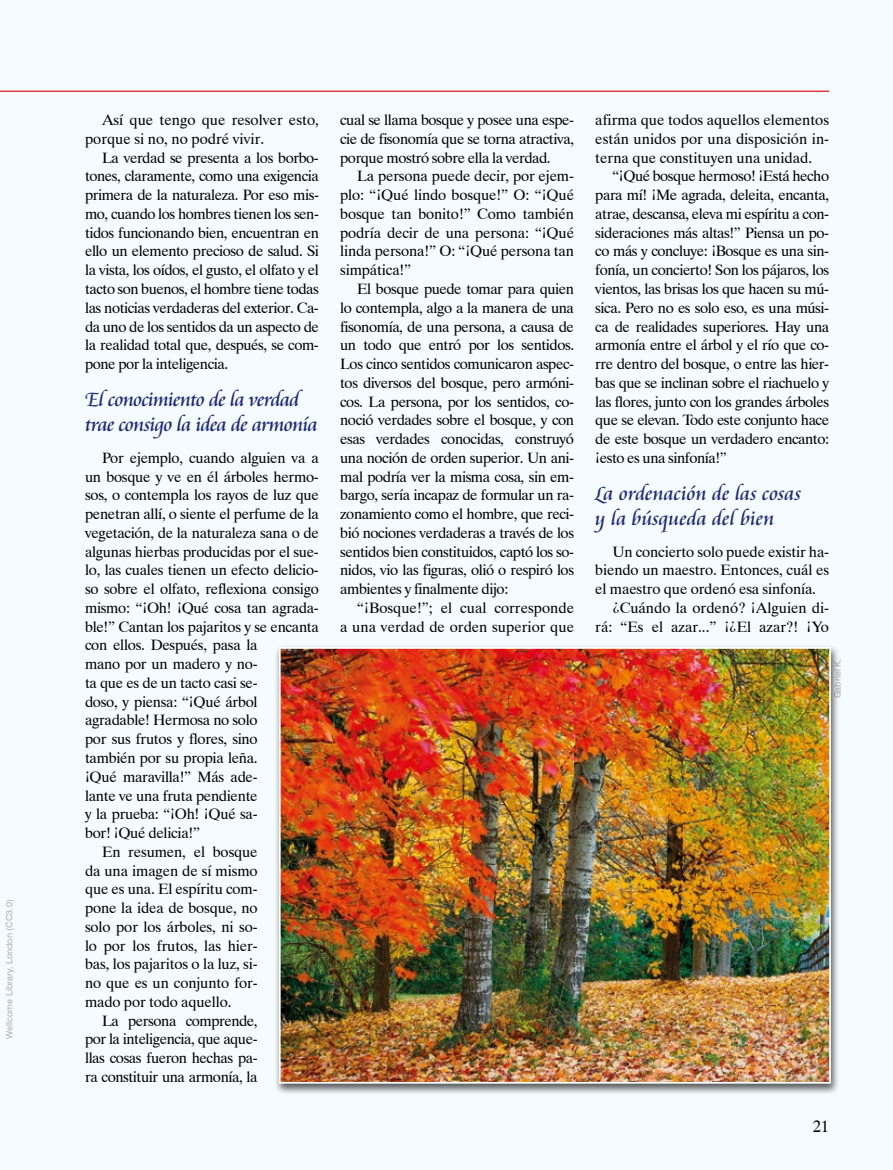
<style>
.page{position:relative;width:893px;height:1170px;background:#fff}
.page>*{position:absolute;margin:0;border:0;box-sizing:border-box;transform-origin:0 0}
.t1{font:21px/25.2px "Cataneo Especial";letter-spacing:-.03em;color:#202b73}
.t2{font:21px/25.2px "Cataneo Especial";letter-spacing:-.005em;color:#202b73}
.t3{font:16.5px "Dutch 801 BT";color:#000}
.t4{font:15px/18.8px "Dutch 801 BT";letter-spacing:-.02em;color:#000;text-align:justify}
.t5{font:15px/18.8px "Dutch 801 BT";color:#000}
.t6{font:9px "Swiss 721 BT";color:#b3b2b2}
</style>
<div class="page">
<div style="left:0;top:0;width:893px;height:1169px;background:#f5fbfe"></div>
<hr style="left:0;top:91px;width:829px;height:1px;background:#df0d17">
<div style="left:274px;top:644px;width:566px;height:450px;background:#000;opacity:.65"></div>
<img style="left:278px;top:646px;width:554px;height:438px">
<p class="t6" style="left:3px;top:1038px;width:141px;rotate:-90deg">Wellcome Library, London (CC3.0)</p>
<p class="t5" style="left:85px;top:110px;width:235px;text-indent:17px">Así que tengo que resolver esto, porque si no, no podré vivir.</p>
<p class="t4" style="left:85px;top:148px;width:235px;text-indent:17px">La verdad se presenta a los borbo&shy;tones, claramente, como una exigencia primera de la naturaleza. Por eso mis&shy;mo, cuando los hombres tienen los sen&shy;tidos funcionando bien, encuentran en ello un elemento precioso de salud. Si la vista, los oídos, el gusto, el olfato y el tacto son buenos, el hombre tiene todas las noticias verdaderas del exterior. Ca&shy;da uno de los sentidos da un aspecto de la realidad total que, después, se com&shy;pone por la inteligencia.</p>
<h1 class="t1" style="left:85px;top:388px;width:234px">El conocimiento de la verdad trae consigo la idea de armonía</h1>
<p class="t4" style="left:102px;top:448px;width:218px">Por ejemplo, cuando alguien va a</p>
<p class="t4" style="left:85px;top:467px;width:235px">un bosque y ve en él árboles hermo-</p>
<p class="t4" style="left:85px;top:485px;width:235px">sos, o contempla los rayos de luz que</p>
<p class="t4" style="left:85px;top:504px;width:235px">penetran allí, o siente el perfume de la</p>
<p class="t4" style="left:85px;top:523px;width:235px">vegetación, de la naturaleza sana o de</p>
<p class="t4" style="left:85px;top:542px;width:235px">algunas hierbas producidas por el sue-</p>
<p class="t4" style="left:85px;top:560px;width:235px">lo, las cuales tienen un efecto delicio-</p>
<p class="t4" style="left:85px;top:579px;width:235px">so sobre el olfato, reflexiona consigo</p>
<p class="t4" style="left:85px;top:598px;width:235px">mismo: “¡Oh! ¡Qué cosa tan agrada-</p>
<p class="t4" style="left:85px;top:617px;width:235px">ble!” Cantan los pajaritos y se encanta</p>
<p class="t4" style="left:85px;top:635px;width:174px">con ellos. Después, pasa la</p>
<p class="t4" style="left:85px;top:654px;width:174px">mano por un madero y no-</p>
<p class="t4" style="left:85px;top:673px;width:174px">ta que es de un tacto casi se-</p>
<p class="t4" style="left:85px;top:692px;width:174px">doso, y piensa: “¡Qué árbol</p>
<p class="t4" style="left:85px;top:710px;width:174px">agradable! Hermosa no solo</p>
<p class="t4" style="left:85px;top:729px;width:174px">por sus frutos y flores, sino</p>
<p class="t4" style="left:85px;top:748px;width:174px">también por su propia leña.</p>
<p class="t4" style="left:85px;top:767px;width:174px">¡Qué maravilla!” Más ade-</p>
<p class="t4" style="left:85px;top:785px;width:174px">lante ve una fruta pendiente</p>
<p class="t4" style="left:85px;top:804px;width:174px">y la prueba: “¡Oh! ¡Qué sa-</p>
<p class="t4" style="left:85px;top:823px;width:116px">bor! ¡Qué delicia!”</p>
<p class="t4" style="left:102px;top:842px;width:157px">En resumen, el bosque</p>
<p class="t4" style="left:85px;top:860px;width:174px">da una imagen de sí mismo</p>
<p class="t4" style="left:85px;top:879px;width:174px">que es una. El espíritu com-</p>
<p class="t4" style="left:85px;top:898px;width:174px">pone la idea de bosque, no</p>
<p class="t4" style="left:85px;top:917px;width:174px">solo por los árboles, ni so-</p>
<p class="t4" style="left:85px;top:935px;width:174px">lo por los frutos, las hier-</p>
<p class="t4" style="left:85px;top:954px;width:174px">bas, los pajaritos o la luz, si-</p>
<p class="t4" style="left:85px;top:973px;width:174px">no que es un conjunto for-</p>
<p class="t4" style="left:85px;top:992px;width:148px">mado por todo aquello.</p>
<p class="t4" style="left:102px;top:1010px;width:157px">La persona comprende,</p>
<p class="t4" style="left:85px;top:1029px;width:174px">por la inteligencia, que aque-</p>
<p class="t4" style="left:85px;top:1048px;width:174px">llas cosas fueron hechas pa-</p>
<p class="t4" style="left:85px;top:1067px;width:174px">ra constituir una armonía, la</p>
<p class="t4" style="left:340px;top:110px;width:235px">cual se llama bosque y posee una espe&shy;cie de fisonomía que se torna atractiva, porque mostró sobre ella la verdad.</p>
<p class="t4" style="left:340px;top:167px;width:235px;text-indent:17px">La persona puede decir, por ejem&shy;plo: “¡Qué lindo bosque!” O: “¡Qué bosque tan bonito!” Como también podría decir de una persona: “¡Qué linda persona!” O: “¡Qué persona tan simpática!”</p>
<p class="t4" style="left:340px;top:279px;width:235px;text-indent:17px">El bosque puede tomar para quien lo contempla, algo a la manera de una fisonomía, de una persona, a causa de un todo que entró por los sentidos.<br>Los cinco sentidos comunicaron aspec&shy;tos diversos del bosque, pero armóni&shy;cos. La persona, por los sentidos, co&shy;noció verdades sobre el bosque, y con esas verdades conocidas, construyó una noción de orden superior. Un ani&shy;mal podría ver la misma cosa, sin em&shy;bargo, sería incapaz de formular un ra&shy;zonamiento como el hombre, que reci&shy;bió nociones verdaderas a través de los sentidos bien constituidos, captó los so&shy;nidos, vio las figuras, olió o respiró los ambientes y finalmente dijo:</p>
<p class="t5" style="left:340px;top:598px;width:235px;text-align:right">“¡Bosque!”; el cual corresponde<br>a una verdad de orden superior que</p>
<p class="t4" style="left:595px;top:110px;width:235px">afirma que todos aquellos elementos están unidos por una disposición in&shy;terna que constituyen una unidad.</p>
<p class="t4" style="left:595px;top:167px;width:235px;text-indent:17px">“¡Qué bosque hermoso! ¡Está hecho para mí! ¡Me agrada, deleita, encanta, atrae, descansa, eleva mi espíritu a con&shy;sideraciones más altas!” Piensa un po&shy;co más y concluye: ¡Bosque es una sin&shy;fonía, un concierto! Son los pájaros, los vientos, las brisas los que hacen su mú&shy;sica. Pero no es solo eso, es una músi&shy;ca de realidades superiores. Hay una armonía entre el árbol y el río que co&shy;rre dentro del bosque, o entre las hier&shy;bas que se inclinan sobre el riachuelo y las flores, junto con los grandes árboles que se elevan. Todo este conjunto hace de este bosque un verdadero encanto: ¡esto es una sinfonía!”</p>
<h1 class="t2" style="left:595px;top:481px;width:207px">La ordenación de las cosas y la búsqueda del bien</h1>
<p class="t4" style="left:612px;top:542px;width:218px">Un concierto solo puede existir ha-</p>
<p class="t4" style="left:595px;top:560px;width:235px">biendo un maestro. Entonces, cuál es</p>
<p class="t4" style="left:595px;top:579px;width:222px">el maestro que ordenó esa sinfonía.</p>
<p class="t5" style="left:612px;top:598px;width:218px">¿Cuándo la ordenó? ¡Alguien di-</p>
<p class="t5" style="left:595px;top:617px;width:235px">rá: “Es el azar...” ¡¿El azar?! ¡Yo</p>
<p class="t6" style="left:831px;top:698px;width:42px;rotate:-90deg">Gabriel K.</p>
<p class="t3" style="left:813px;top:1116px;width:18px">21</p>
</div>
